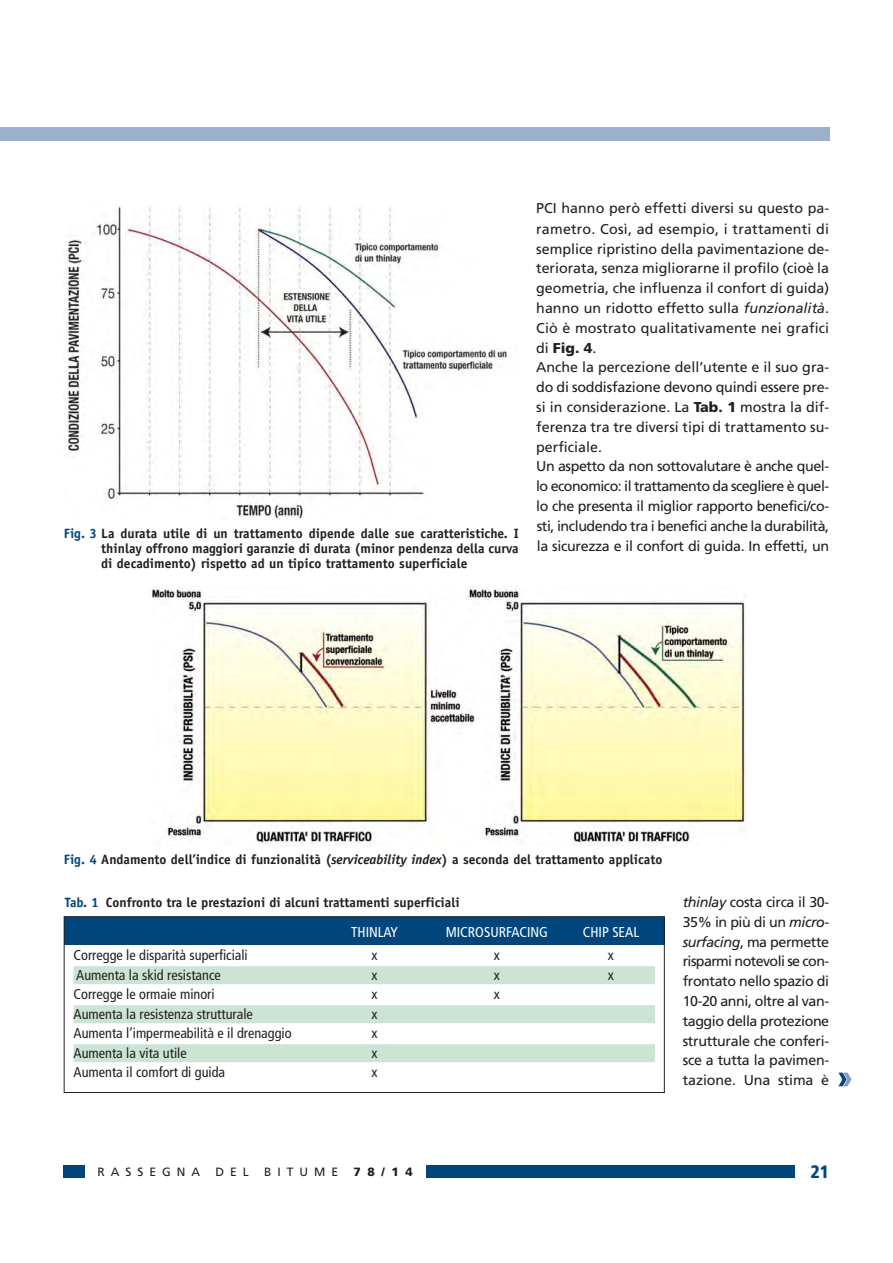
<style>
.page{position:relative;width:893px;height:1263px;background:#fff}
.page>*{position:absolute;margin:0;border:0;box-sizing:border-box;transform-origin:0 0}
.t1{font:900 condensed 18px "Frutiger";color:#00467d}
.t2{font:14.25px/19.8px "Frutiger";color:#231f20}
.t3{font:condensed 14.25px "Frutiger";color:#231f20}
.t4{font:condensed 14.25px "Frutiger";color:#fff}
.t5{font:700 13.5px/15px "Officina Sans";color:#231f20;text-align:justify}
.t6{font:12px "Frutiger";letter-spacing:.5em;color:#231f20}
.t7{font:900 12px "Frutiger";color:#231f20}
.s1{color:#00467d}
.s2{font-style:italic}
.s3{font-weight:900}
</style>
<div class="page">
<div style="left:64px;top:917px;width:601px;height:28px;background:#00467d"></div>
<div style="left:64px;top:1165px;width:731px;height:13px;background:#00467d"></div>
<div style="left:85px;top:1161px;width:340px;height:24px;background:#fff"></div>
<svg style="left:838px;top:1072px;width:13px;height:14px"></svg>
<div style="left:64px;top:916px;width:601px;height:177px;border:1px solid #231f20"></div>
<div style="left:74px;top:966px;width:581px;height:18px;background:#cce4d3"></div>
<div style="left:74px;top:1005px;width:581px;height:18px;background:#cce4d3"></div>
<div style="left:74px;top:1044px;width:581px;height:18px;background:#cce4d3"></div>
<img style="left:65px;top:206px;width:444px;height:314px">
<img style="left:150px;top:586px;width:596px;height:259px">
<div style="left:0;top:128px;width:829px;height:13px;background:#9cafcd"></div>
<p class="t5" style="left:101px;top:528px;width:419px;text-indent:-38px"><span class="s1">Fig. 3</span> La durata utile di un trattamento dipende dalle sue caratteristiche. I thinlay offrono maggiori garanzie di durata (minor pendenza della curva di decadimento) rispetto ad un tipico trattamento superficiale</p>
<p class="t2" style="left:536px;top:199px;width:294px">PCI hanno però effetti diversi su questo pa&shy;rametro. Così, ad esempio, i trattamenti di semplice ripristino della pavimentazione de&shy;teriorata, senza migliorarne il profilo (cioè la geometria, che influenza il confort di guida) hanno un ridotto effetto sulla <span class="s2">funzionalità</span>.<br>Ciò è mostrato qualitativamente nei grafici di <span class="s3">Fig. 4</span>.<br>Anche la percezione dell’utente e il suo gra&shy;do di soddisfazione devono quindi essere pre&shy;si in considerazione. La <span class="s3">Tab. 1</span> mostra la dif&shy;ferenza tra tre diversi tipi di trattamento su&shy;perficiale.<br>Un aspetto da non sottovalutare è anche quel&shy;lo economico: il trattamento da scegliere è quel&shy;lo che presenta il miglior rapporto benefici/co&shy;sti, includendo tra i benefici anche la durabilità, la sicurezza e il confort di guida. In effetti, un</p>
<p class="t5" style="left:64px;top:853px;width:600px"><span class="s1">Fig. 4</span> Andamento dell’indice di funzionalità (<span class="s2">serviceability index</span>) a seconda del trattamento applicato</p>
<p class="t5" style="left:65px;top:896px;width:396px"><span class="s1">Tab. 1</span> Confronto tra le prestazioni di alcuni trattamenti superficiali</p>
<p class="t4" style="left:351px;top:925px;width:48px">THINLAY</p>
<p class="t4" style="left:446px;top:925px;width:104px">MICROSURFACING</p>
<p class="t4" style="left:583px;top:925px;width:58px">CHIP SEAL</p>
<p class="t3" style="left:74px;top:948px;width:176px">Corregge le disparità superficiali</p>
<p class="t3" style="left:371px;top:948px;width:8px">x</p>
<p class="t3" style="left:494px;top:948px;width:8px">x</p>
<p class="t3" style="left:608px;top:948px;width:8px">x</p>
<p class="t3" style="left:76px;top:968px;width:146px">Aumenta la skid resistance</p>
<p class="t3" style="left:371px;top:968px;width:8px">x</p>
<p class="t3" style="left:494px;top:968px;width:8px">x</p>
<p class="t3" style="left:608px;top:968px;width:8px">x</p>
<p class="t3" style="left:74px;top:987px;width:143px">Corregge le ormaie minori</p>
<p class="t3" style="left:371px;top:987px;width:8px">x</p>
<p class="t3" style="left:494px;top:987px;width:8px">x</p>
<p class="t3" style="left:74px;top:1007px;width:181px">Aumenta la resistenza strutturale</p>
<p class="t3" style="left:371px;top:1007px;width:8px">x</p>
<p class="t3" style="left:74px;top:1026px;width:220px">Aumenta l’impermeabilità e il drenaggio</p>
<p class="t3" style="left:371px;top:1026px;width:8px">x</p>
<p class="t3" style="left:74px;top:1046px;width:115px">Aumenta la vita utile</p>
<p class="t3" style="left:371px;top:1046px;width:8px">x</p>
<p class="t3" style="left:74px;top:1065px;width:153px">Aumenta il comfort di guida</p>
<p class="t3" style="left:371px;top:1065px;width:8px">x</p>
<p class="t2" style="left:683px;top:893px;width:148px;text-align:justify"><span class="s2">thinlay</span> costa circa il 30- 35% in più di un <span class="s2">micro&shy;surfacing</span>, ma permette risparmi notevoli se con&shy;frontato nello spazio di 10-20 anni, oltre al van&shy;taggio della protezione strutturale che conferi&shy;sce a tutta la pavimen&shy;tazione. Una stima è</p>
<p class="t6" style="left:98px;top:1166px;width:104px">RASSEGNA</p>
<p class="t6" style="left:216px;top:1166px;width:35px">DEL</p>
<p class="t6" style="left:264px;top:1166px;width:76px">BITUME</p>
<p class="t7" style="left:354px;top:1166px;width:61px">78/14</p>
<p class="t1" style="left:810px;top:1165px;width:20px">21</p>
</div>
